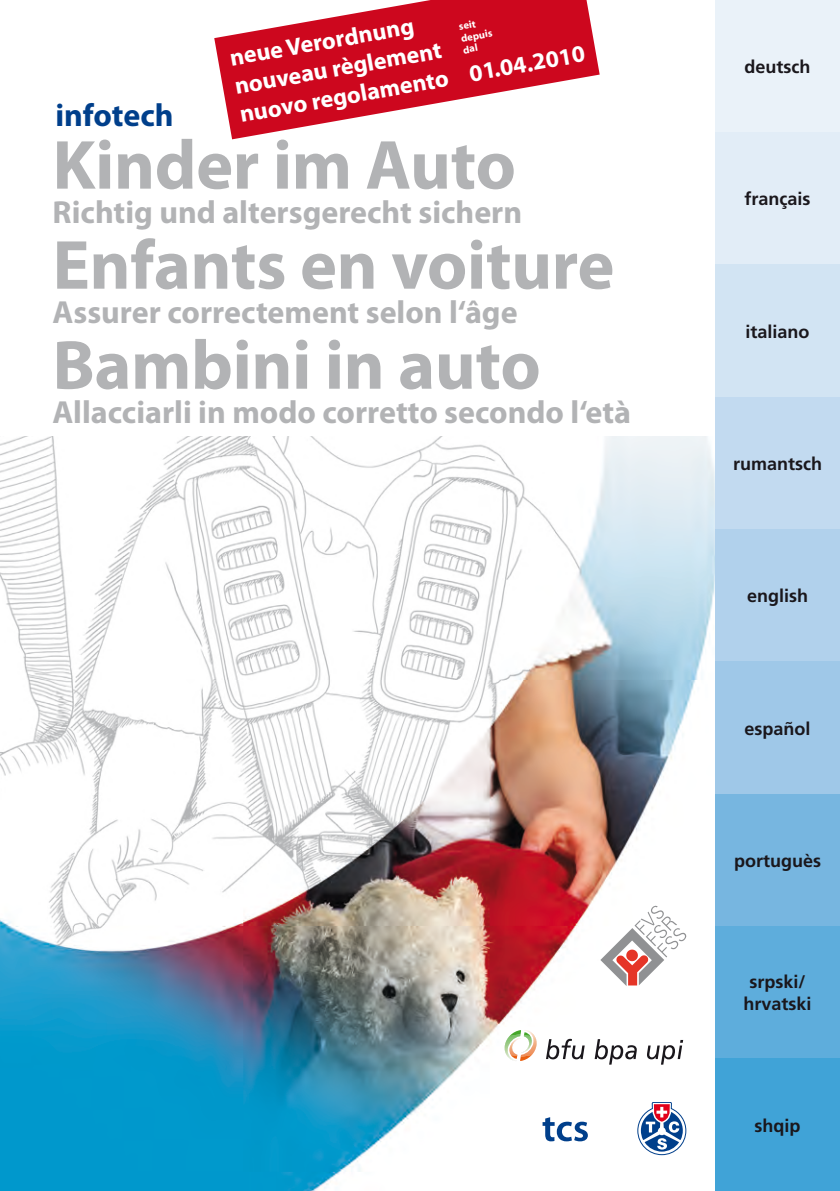
<style>
.page{position:relative;width:840px;height:1191px;background:#fff}
.page>*{position:absolute;margin:0;border:0;box-sizing:border-box;transform-origin:0 0}
.t1{font:700 70px "Myriad Pro";letter-spacing:-.005em;color:#b2b3b5}
.t2{font:700 32px "Myriad Pro";color:#b2b3b5}
.t3{font:700 32px "Myriad Pro";color:#003f8b}
.t4{font:700 24px/28.8px "Myriad Pro";color:#fff}
.t5{font:700 18px/21.6px "Frutiger LT";color:#1a171c;text-align:center}
.t6{font:700 10.4px/12px "Myriad Pro";color:#fff}
</style>
<div class="page">
<img style="left:0;top:437px;width:714px;height:754px">
<svg style="left:542px;top:1117px;width:45px;height:24px"></svg>
<svg style="left:636px;top:1102px;width:49px;height:53px"></svg>
<div style="left:503px;top:1027px;width:184px;height:43px;background:#fff"></div>
<svg style="left:546px;top:1038px;width:38px;height:21px"></svg>
<svg style="left:594px;top:1039px;width:42px;height:25px"></svg>
<svg style="left:647px;top:1040px;width:35px;height:24px"></svg>
<svg style="left:504px;top:1030px;width:33px;height:31px"></svg>
<svg style="left:600px;top:906px;width:85px;height:80px"></svg>
<div style="left:714px;top:0;width:125px;height:132px;background:#eaf2f9"></div>
<div style="left:714px;top:132px;width:125px;height:133px;background:#e2edf7"></div>
<div style="left:714px;top:265px;width:125px;height:132px;background:#d2e4f3"></div>
<div style="left:714px;top:397px;width:125px;height:132px;background:#c2daf0"></div>
<div style="left:714px;top:529px;width:125px;height:132px;background:#b1d1ec"></div>
<div style="left:714px;top:661px;width:125px;height:133px;background:#9fc8e8"></div>
<div style="left:714px;top:794px;width:125px;height:132px;background:#77b6e0"></div>
<div style="left:714px;top:926px;width:125px;height:132px;background:#5eaddc"></div>
<div style="left:714px;top:1058px;width:125px;height:133px;background:#40a3d7"></div>
<svg style="left:214px;top:0;width:385px;height:139px;fill:#cd071e"></svg>
<p class="t3" style="left:55px;top:97px;width:120px">infotech</p>
<p class="t4" style="left:227px;top:44px;width:213px;rotate:-10deg">neue Verordnung nouveau règlement nuovo regolamento</p>
<p class="t6" style="left:457px;top:21px;width:33px;rotate:-10deg">seit depuis dal</p>
<p class="t4" style="left:467px;top:60px;width:119px;rotate:-10deg">01.04.2010</p>
<p class="t1" style="left:52px;top:126px;width:464px">Kinder im Auto</p>
<p class="t2" style="left:52px;top:194px;width:471px">Richtig und altersgerecht sichern</p>
<p class="t1" style="left:52px;top:226px;width:563px">Enfants en voiture</p>
<p class="t2" style="left:52px;top:294px;width:466px">Assurer correctement selon l‘âge</p>
<p class="t1" style="left:52px;top:326px;width:489px">Bambini in auto</p>
<p class="t2" style="left:52px;top:394px;width:580px">Allacciarli in modo corretto secondo l‘età</p>
<p class="t5" style="left:744px;top:56px;width:67px">deutsch</p>
<p class="t5" style="left:744px;top:188px;width:68px">français</p>
<p class="t5" style="left:745px;top:320px;width:66px">italiano</p>
<p class="t5" style="left:732px;top:453px;width:90px">rumantsch</p>
<p class="t5" style="left:746px;top:585px;width:63px">english</p>
<p class="t5" style="left:744px;top:717px;width:68px">español</p>
<p class="t5" style="left:733px;top:850px;width:88px">portuguès</p>
<p class="t5" style="left:743px;top:971px;width:70px">srpski/ hrvatski</p>
<p class="t5" style="left:754px;top:1114px;width:47px">shqip</p>
</div>
